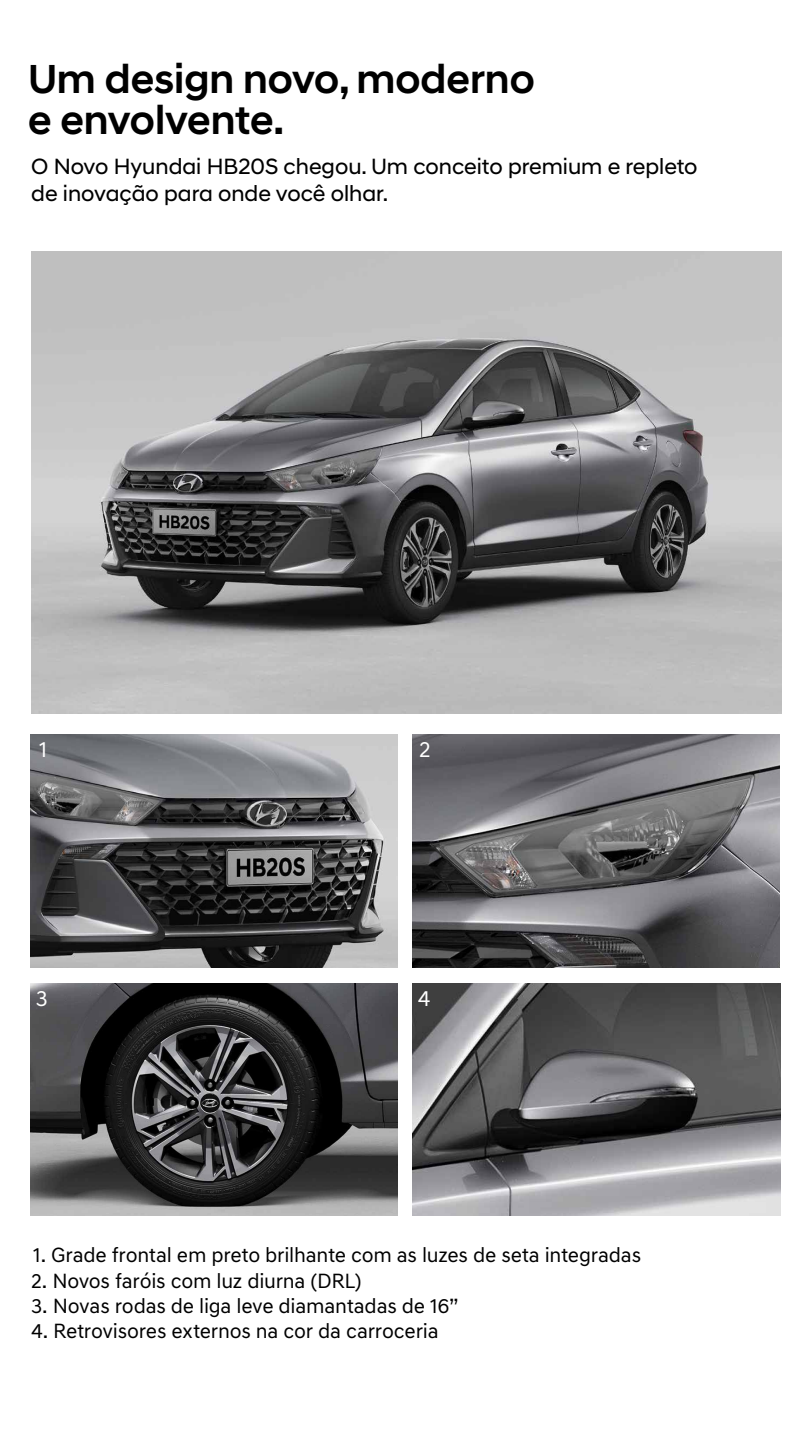
<style>
.page{position:relative;width:810px;height:1440px;background:#fff}
.page>*{position:absolute;margin:0;border:0;box-sizing:border-box;transform-origin:0 0}
.t1{font:500 41.25px/41.2px "Hyundai Sans Head";color:#000}
.t2{font:22.5px/27px "Hyundai Sans Head";color:#000}
.t3{font:22.5px "Hyundai Sans Text";color:#fff}
.t4{font:21px "Hyundai Sans Text";letter-spacing:-.01em;color:#000}
</style>
<div class="page">
<img style="left:31px;top:252px;width:750px;height:461px">
<img style="left:30px;top:735px;width:367px;height:232px">
<img style="left:413px;top:735px;width:367px;height:233px">
<img style="left:30px;top:983px;width:367px;height:233px">
<img style="left:413px;top:983px;width:368px;height:233px">
<h1 class="t1" style="left:28px;top:58px;width:508px">Um design novo, moderno e envolvente.</h1>
<p class="t2" style="left:31px;top:153px;width:668px">O Novo Hyundai HB20S chegou. Um conceito premium e repleto de inovação para onde você olhar.</p>
<p class="t3" style="left:39px;top:736px;width:10px">1</p>
<p class="t3" style="left:419px;top:736px;width:13px">2</p>
<p class="t3" style="left:36px;top:984px;width:14px">3</p>
<p class="t3" style="left:418px;top:984px;width:14px">4</p>
<p class="t4" style="left:33px;top:1243px;width:609px">1. Grade frontal em preto brilhante com as luzes de seta integradas</p>
<p class="t4" style="left:31px;top:1268px;width:332px">2. Novos faróis com luz diurna (DRL)</p>
<p class="t4" style="left:31px;top:1293px;width:429px">3. Novas rodas de liga leve diamantadas de 16”</p>
<p class="t4" style="left:31px;top:1318px;width:409px">4. Retrovisores externos na cor da carroceria</p>
</div>
